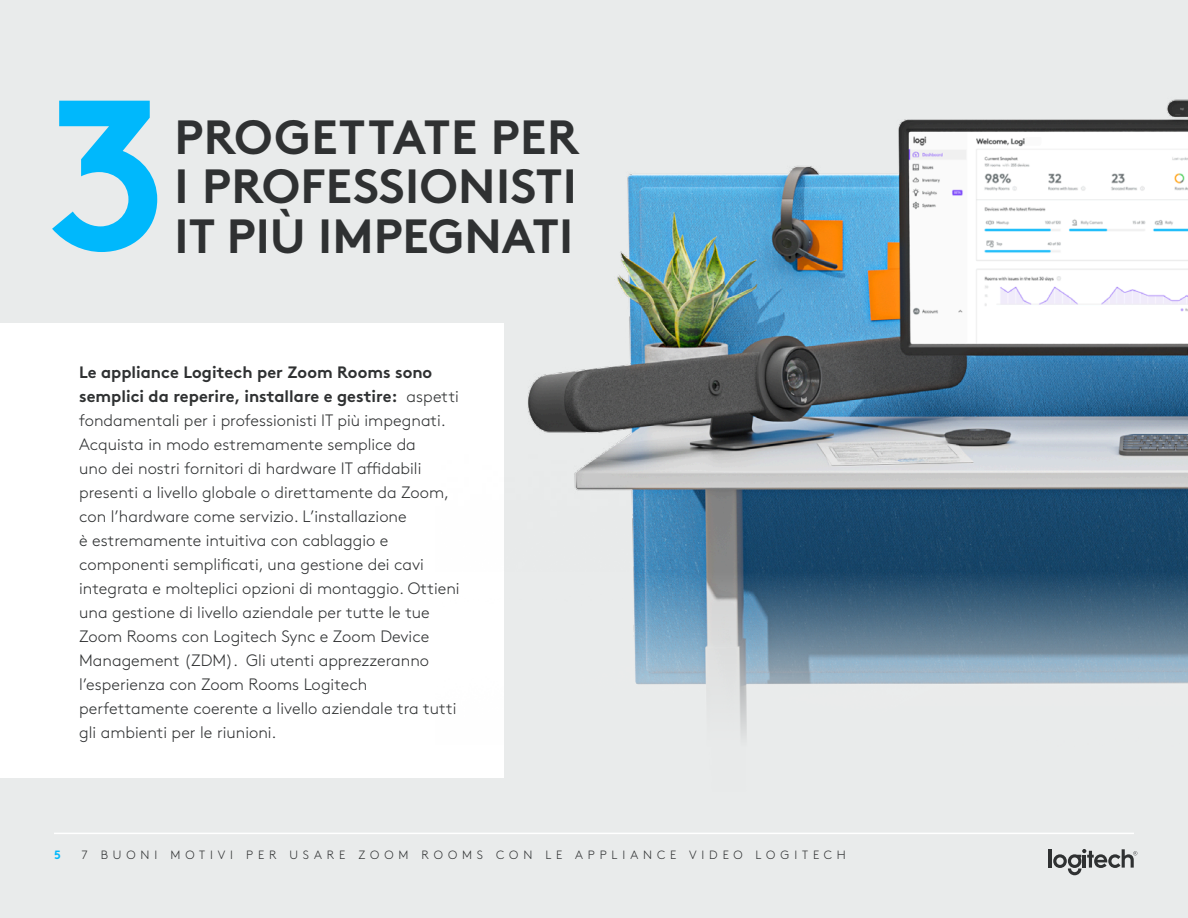
<style>
.page{position:relative;width:1188px;height:918px;background:#e9ebeb}
.page>*{position:absolute;margin:0;border:0;box-sizing:border-box;transform-origin:0 0}
.t1{font:700 213.15px "Brown Pro";color:#00b8fc}
.t2{font:700 48px/49.5px "Brown Pro";letter-spacing:.01em;color:#2f3132;text-align:justify}
.t3{font:300 16.5px/24px "Brown Pro";color:#2f3132}
.t4{font:300 12px "Brown Pro";letter-spacing:.41em;color:#2f3132}
.t5{font:700 12px "Brown Pro";color:#00b8fc}
.s1{font-weight:700}
</style>
<div class="page">
<hr style="left:1049px;top:849px;width:3px;height:19px;background:#2f3132">
<svg style="left:1053px;top:849px;width:84px;height:26px"></svg>
<hr style="left:54px;top:833px;width:1080px;height:1px;background:#fff">
<div style="left:0;top:323px;width:504px;height:454px;background:#fff"></div>
<img style="left:436px;top:99px;width:752px;height:679px">
<h1 class="t1" style="left:47px;top:3px;width:124px">3</h1>
<h2 class="t2" style="left:175px;top:107px;width:406px">PROGETTATE PER I PROFESSIONISTI IT PIÙ IMPEGNATI</h2>
<p class="t3" style="left:79px;top:359px;width:382px"><span class="s1">Le appliance Logitech per Zoom Rooms sono semplici da reperire, installare e gestire:</span> aspetti fondamentali per i professionisti IT più impegnati.<br>Acquista in modo estremamente semplice da<br>uno dei nostri fornitori di hardware IT affidabili presenti a livello globale o direttamente da Zoom, con l’hardware come servizio. L’installazione<br>è estremamente intuitiva con cablaggio e componenti semplificati, una gestione dei cavi integrata e molteplici opzioni di montaggio. Ottieni una gestione di livello aziendale per tutte le tue Zoom Rooms con Logitech Sync e Zoom Device Management (ZDM). Gli utenti apprezzeranno l’esperienza con Zoom Rooms Logitech perfettamente coerente a livello aziendale tra tutti gli ambienti per le riunioni.</p>
<p class="t5" style="left:54px;top:845px;width:8px">5</p>
<p class="t4" style="left:82px;top:846px;width:766px">7 BUONI MOTIVI PER USARE ZOOM ROOMS CON LE APPLIANCE VIDEO LOGITECH</p>
</div>
